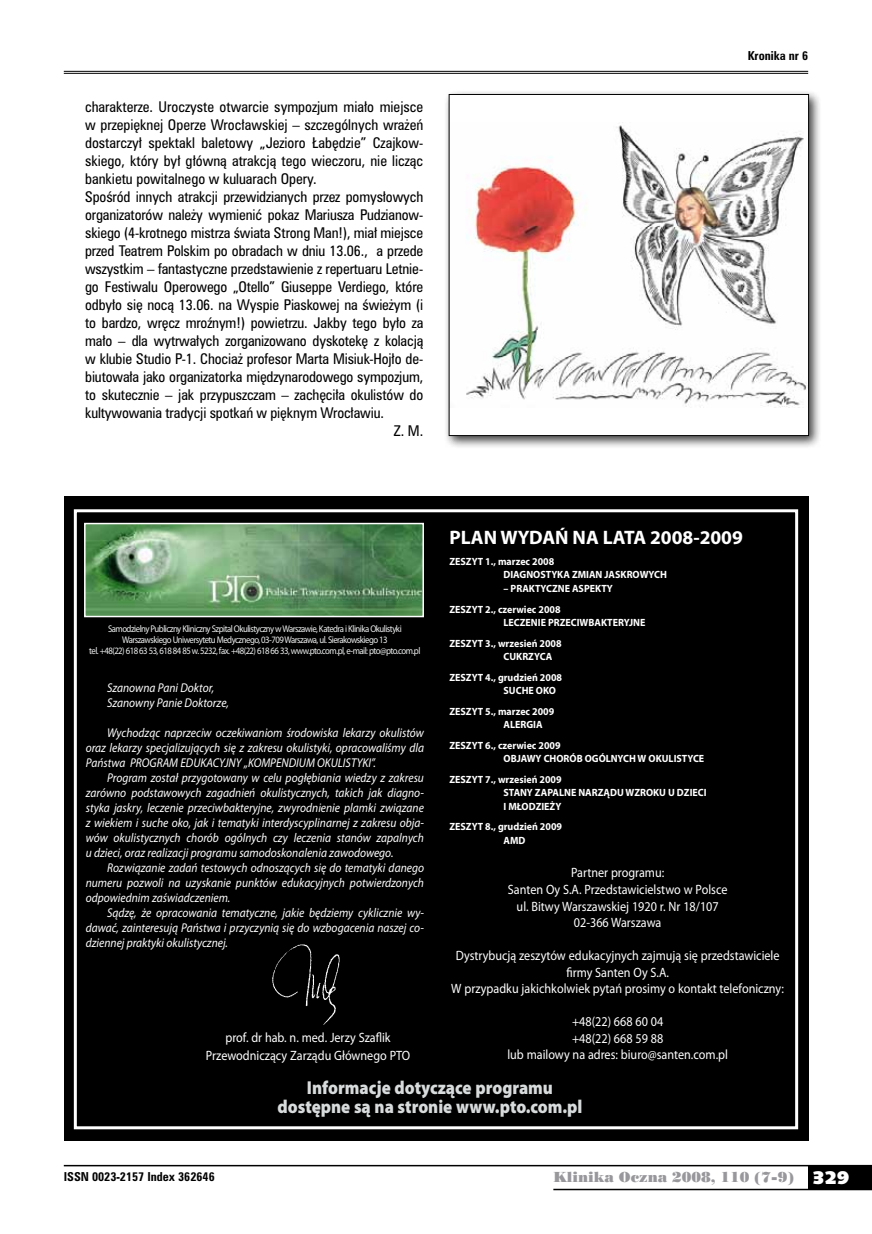
<style>
.page{position:relative;width:872px;height:1234px;background:#fff}
.page>*{position:absolute;margin:0;border:0;box-sizing:border-box;transform-origin:0 0}
.t1{font:700 19.5px "Myriad Pro";color:#fff}
.t2{font:900 18.75px/19.5px "Myriad Pro";color:#d8dbdc;text-align:center;scale:.9 1}
.t3{font:13.5px "Zurich Cn PL";letter-spacing:-.01em;color:#000}
.t4{font:13.5px/16.5px "Myriad Pro";color:#fff;text-align:center;scale:.9 1}
.t5{font:13.5px "Poster Bodoni PL";color:#98989c}
.t6{font:italic 12.75px/15px "Myriad Pro";color:#fff;text-align:justify;scale:.9 1}
.t7{font:700 11.25px "Zurich Cn PL";color:#000}
.t8{font:700 10.5px/20.5px "Myriad Pro";color:#fff;scale:.95 1}
.t9{font:9.75px/11.1px "Myriad Pro";letter-spacing:-.06em;color:#edeeef;text-align:center;scale:.9 1}
.s1{font-family:"Humanst 531 U Blk PL";font-size:18px;color:#fff}
</style>
<div class="page">
<div style="left:808px;top:1165px;width:64px;height:24px;background:#000"></div>
<hr style="left:64px;top:1164px;width:808px;height:2px;background:#000">
<hr style="left:553px;top:1188px;width:319px;height:1px;background:#000">
<hr style="left:64px;top:71px;width:744px;height:1px;background:#000">
<hr style="left:64px;top:73px;width:744px;height:1px;background:#000">
<div style="left:444px;top:89px;width:378px;height:360px;background:#000;opacity:.75"></div>
<div style="left:449px;top:94px;width:359px;height:341px;background:#fff"></div>
<img style="left:466px;top:125px;width:341px;height:282px">
<div style="left:449px;top:94px;width:360px;height:342px;border:1px solid #000"></div>
<div style="left:64px;top:496px;width:744px;height:644px;background:#000"></div>
<div style="left:74px;top:509px;width:724px;height:619px;border:3px solid #fff"></div>
<img style="left:87px;top:525px;width:334px;height:89px">
<div style="left:84px;top:522px;width:340px;height:95px;border:2px solid #fff"></div>
<img style="left:272px;top:944px;width:68px;height:81px">
<p class="t3" style="left:85px;top:97px;width:340px">charakterze. Uroczyste otwarcie sympozjum miało miejsce</p>
<p class="t3" style="left:85px;top:115px;width:340px">w przepięknej Operze Wrocławskiej – szczególnych wrażeń</p>
<p class="t3" style="left:85px;top:133px;width:340px">dostarczył spektakl baletowy „Jezioro Łabędzie” Czajkow-</p>
<p class="t3" style="left:85px;top:151px;width:340px">skiego, który był główną atrakcją tego wieczoru, nie licząc</p>
<p class="t3" style="left:85px;top:169px;width:233px">bankietu powitalnego w kuluarach Opery.</p>
<p class="t3" style="left:85px;top:187px;width:340px">Spośród innych atrakcji przewidzianych przez pomysłowych</p>
<p class="t3" style="left:85px;top:205px;width:340px">organizatorów należy wymienić pokaz Mariusza Pudzianow-</p>
<p class="t3" style="left:85px;top:223px;width:339px">skiego (4-krotnego mistrza świata Strong Man!), miał miejsce</p>
<p class="t3" style="left:85px;top:241px;width:339px">przed Teatrem Polskim po obradach w dniu 13.06., a przede</p>
<p class="t3" style="left:85px;top:259px;width:340px">wszystkim – fantastyczne przedstawienie z repertuaru Letnie-</p>
<p class="t3" style="left:85px;top:277px;width:340px">go Festiwalu Operowego „Otello” Giuseppe Verdiego, które</p>
<p class="t3" style="left:85px;top:295px;width:340px">odbyło się nocą 13.06. na Wyspie Piaskowej na świeżym (i</p>
<p class="t3" style="left:85px;top:313px;width:340px">to bardzo, wręcz mroźnym!) powietrzu. Jakby tego było za</p>
<p class="t3" style="left:85px;top:331px;width:340px">mało – dla wytrwałych zorganizowano dyskotekę z kolacją</p>
<p class="t3" style="left:85px;top:349px;width:339px">w klubie Studio P-1. Chociaż profesor Marta Misiuk-Hojło de-</p>
<p class="t3" style="left:85px;top:367px;width:340px">biutowała jako organizatorka międzynarodowego sympozjum,</p>
<p class="t3" style="left:85px;top:385px;width:340px">to skutecznie – jak przypuszczam – zachęciła okulistów do</p>
<p class="t3" style="left:85px;top:403px;width:300px">kultywowania tradycji spotkań w pięknym Wrocławiu.</p>
<p class="t3" style="left:394px;top:421px;width:31px">Z. M.</p>
<p class="t7" style="left:748px;top:48px;width:62px">Kronika nr 6</p>
<h1 class="t1" style="left:449px;top:524px;width:295px">PLAN WYDAŃ NA LATA 2008-2009</h1>
<p class="t8" style="left:503px;top:554px;width:173px;line-height:13.5px;text-indent:-54px">ZESZYT 1., marzec 2008<br>DIAGNOSTYKA ZMIAN JASKROWYCH</p>
<p class="t8" style="left:449px;top:577px;width:173px;text-indent:54px">– PRAKTYCZNE ASPEKTY<br>ZESZYT 2., czerwiec 2008</p>
<p class="t8" style="left:449px;top:611px;width:208px;text-indent:54px">LECZENIE PRZECIWBAKTERYJNE<br>ZESZYT 3., wrzesień 2008</p>
<p class="t8" style="left:449px;top:645px;width:120px;text-indent:54px">CUKRZYCA<br>ZESZYT 4., grudzień 2008</p>
<p class="t8" style="left:449px;top:679px;width:114px;text-align:right">SUCHE OKO<br>ZESZYT 5., marzec 2009</p>
<p class="t8" style="left:449px;top:713px;width:118px;text-indent:54px">ALERGIA<br>ZESZYT 6., czerwiec 2009</p>
<p class="t8" style="left:449px;top:747px;width:270px;text-indent:54px">OBJAWY CHORÓB OGÓLNYCH W OKULISTYCE<br>ZESZYT 7., wrzesień 2009</p>
<p class="t8" style="left:503px;top:785px;width:215px;line-height:13.5px">STANY ZAPALNE NARZĄDU WZROKU U DZIECI<br>I MŁODZIEŻY</p>
<p class="t8" style="left:503px;top:819px;width:63px;line-height:13.5px;text-indent:-54px">ZESZYT 8., grudzień 2009<br>AMD</p>
<p class="t9" style="left:89px;top:623px;width:369px">Samodzielny Publiczny Kliniczny Szpital Okulistyczny w Warszawie, Katedra i Klinika Okulistyki<br>Warszawskiego Uniwersytetu Medycznego, 03-709 Warszawa, ul. Sierakowskiego 13<br>tel. +48(22) 618 63 53, 618 84 85 w. 5232, fax. +48(22) 618 66 33, www.pto.com.pl, e-mail: pto@pto.com.pl</p>
<p class="t6" style="left:107px;top:679px;width:137px">Szanowna Pani Doktor,<br>Szanowny Panie Doktorze,</p>
<p class="t6" style="left:86px;top:724px;width:377px;text-indent:21px">Wychodząc naprzeciw oczekiwaniom środowiska lekarzy okulistów oraz lekarzy specjalizujących się z zakresu okulistyki, opracowaliśmy dla Państwa PROGRAM EDUKACYJNY „KOMPENDIUM OKULISTYKI”.</p>
<p class="t6" style="left:86px;top:769px;width:377px;text-indent:21px">Program został przygotowany w celu pogłębiania wiedzy z zakresu zarówno podstawowych zagadnień okulistycznych, takich jak diagno&shy;styka jaskry, leczenie przeciwbakteryjne, zwyrodnienie plamki związane z wiekiem i suche oko, jak i tematyki interdyscyplinarnej z zakresu obja&shy;wów okulistycznych chorób ogólnych czy leczenia stanów zapalnych u dzieci, oraz realizacji programu samodoskonalenia zawodowego.</p>
<p class="t6" style="left:86px;top:859px;width:377px;text-indent:21px">Rozwiązanie zadań testowych odnoszących się do tematyki danego numeru pozwoli na uzyskanie punktów edukacyjnych potwierdzonych odpowiednim zaświadczeniem.</p>
<p class="t6" style="left:86px;top:904px;width:377px;text-indent:21px">Sądzę, że opracowania tematyczne, jakie będziemy cyklicznie wy&shy;dawać, zainteresują Państwa i przyczynią się do wzbogacenia naszej co&shy;dziennej praktyki okulistycznej.</p>
<p class="t4" style="left:508px;top:864px;width:245px">Partner programu:<br>Santen Oy S.A. Przedstawicielstwo w Polsce ul. Bitwy Warszawskiej 1920 r. Nr 18/107<br>02-366 Warszawa</p>
<p class="t4" style="left:451px;top:946px;width:371px">Dystrybucją zeszytów edukacyjnych zajmują się przedstawiciele firmy Santen Oy S.A.<br>W przypadku jakichkolwiek pytań prosimy o kontakt telefoniczny:</p>
<p class="t4" style="left:507px;top:1012px;width:247px">+48(22) 668 60 04<br>+48(22) 668 59 88<br>lub mailowy na adres: biuro@santen.com.pl</p>
<p class="t4" style="left:206px;top:1028px;width:228px;line-height:18px">prof. dr hab. n. med. Jerzy Szaflik<br>Przewodniczący Zarządu Głównego PTO</p>
<h2 class="t2" style="left:277px;top:1076px;width:340px">Informacje dotyczące programu dostępne są na stronie www.pto.com.pl</h2>
<p class="t7" style="left:64px;top:1168px;width:152px">ISSN 0023-2157 Index 362646</p>
<p class="t5" style="left:553px;top:1168px;width:297px">Klinika Oczna 2008, 110 (7-9) <span class="s1">329</span></p>
</div>
